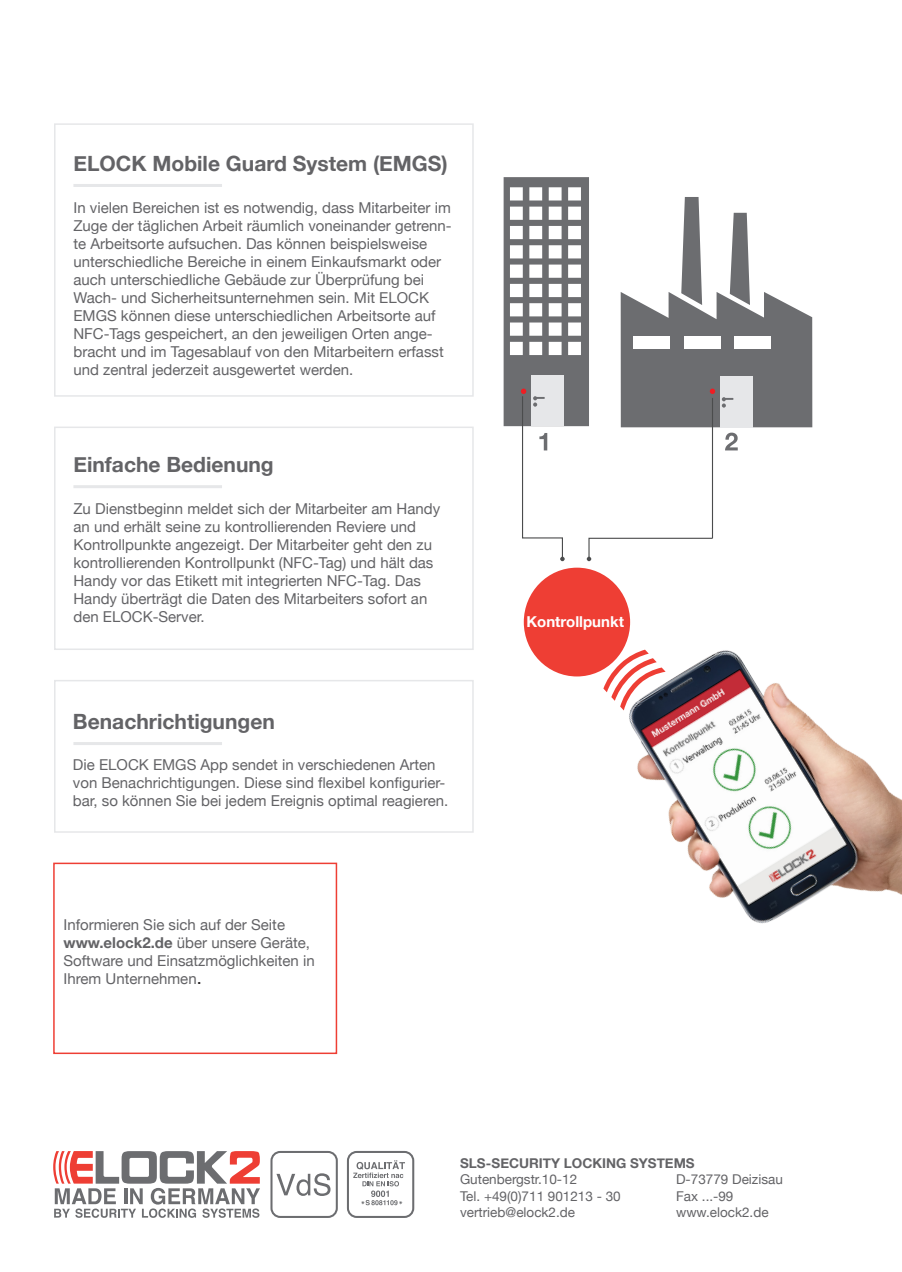
<style>
.page{position:relative;width:902px;height:1272px;background:#fff}
.page>*{position:absolute;margin:0;border:0;box-sizing:border-box;transform-origin:0 0}
.t1{font:700 21px "Helvetica Neue";color:#636366}
.t2{font:15px/18px "Helvetica Neue";color:#636366}
.t3{font:700 15px "Helvetica Neue";color:#fff}
.t4{font:13.5px "Helvetica Neue";color:#636366}
.t5{font:700 13.5px "Helvetica Neue";color:#636366}
.s1{font-weight:700}
.s2{font-size:18px;color:#231f20}
</style>
<div class="page">
<div style="left:54px;top:680px;width:419px;height:152px;border:2px solid #e6e7e9"></div>
<div style="left:54px;top:426px;width:419px;height:224px;border:2px solid #e6e7e9"></div>
<div style="left:54px;top:123px;width:419px;height:273px;border:2px solid #e6e7e9"></div>
<div style="left:53px;top:862px;width:284px;height:192px;border:2px solid #ee3e34"></div>
<hr style="left:73px;top:742px;width:149px;height:3px;background:#e6e7e9">
<hr style="left:73px;top:485px;width:149px;height:3px;background:#e6e7e9">
<hr style="left:73px;top:184px;width:149px;height:3px;background:#e6e7e9">
<svg style="left:53px;top:1151px;width:207px;height:66px"></svg>
<svg style="left:270px;top:1151px;width:145px;height:67px"></svg>
<div style="left:523px;top:567px;width:107px;height:109px;background:#ee3e34;border-radius:50%"></div>
<img style="left:600px;top:589px;width:301px;height:335px">
<svg style="left:603px;top:649px;width:62px;height:61px"></svg>
<svg style="left:503px;top:177px;width:309px;height:384px"></svg>
<p class="t1" style="left:73px;top:147px;width:376px">ELOCK Mobile Guard System (EMGS)</p>
<p class="t2" style="left:73px;top:199px;width:380px">In vielen Bereichen ist es notwendig, dass Mitarbeiter im Zuge der täglichen Arbeit räumlich voneinander getrenn&shy;te Arbeitsorte aufsuchen. Das können beispielsweise unterschiedliche Bereiche in einem Einkaufsmarkt oder auch unterschiedliche Gebäude zur Überprüfung bei Wach- und Sicherheitsunternehmen sein. Mit ELOCK EMGS können diese unterschiedlichen Arbeitsorte auf NFC-Tags gespeichert, an den jeweiligen Orten ange&shy;bracht und im Tagesablauf von den Mitarbeitern erfasst und zentral jederzeit ausgewertet werden.</p>
<p class="t1" style="left:73px;top:448px;width:202px">Einfache Bedienung</p>
<p class="t2" style="left:73px;top:500px;width:368px">Zu Dienstbeginn meldet sich der Mitarbeiter am Handy</p>
<p class="t2" style="left:73px;top:518px;width:361px">an und erhält seine zu kontrollierenden Reviere und Kontrollpunkte angezeigt. Der Mitarbeiter geht den zu kontrollierenden Kontrollpunkt (NFC-Tag) und hält das Handy vor das Etikett mit integrierten NFC-Tag. Das Handy überträgt die Daten des Mitarbeiters sofort an</p>
<p class="t2" style="left:73px;top:608px;width:133px">den ELOCK-Server.</p>
<p class="t1" style="left:73px;top:705px;width:203px">Benachrichtigungen</p>
<p class="t2" style="left:73px;top:756px;width:377px">Die ELOCK EMGS App sendet in verschiedenen Arten von Benachrichtigungen. Diese sind flexibel konfigurier&shy;bar, so können Sie bei jedem Ereignis optimal reagieren.</p>
<p class="t2" style="left:63px;top:916px;width:253px">Informieren Sie sich auf der Seite <span class="s1">www.elock2.de</span> über unsere Geräte,<br>Software und Einsatzmöglichkeiten in<br>Ihrem Unternehmen<span class="s2">.</span></p>
<p class="t3" style="left:526px;top:609px;width:99px">Kontrollpunkt</p>
<p class="t5" style="left:460px;top:1152px;width:236px">SLS-SECURITY LOCKING SYSTEMS</p>
<p class="t4" style="left:460px;top:1169px;width:119px">Gutenbergstr.10-12</p>
<p class="t4" style="left:676px;top:1169px;width:108px">D-73779 Deizisau</p>
<p class="t4" style="left:460px;top:1185px;width:162px">Tel. +49(0)711 901213 - 30</p>
<p class="t4" style="left:676px;top:1185px;width:59px">Fax ...-99</p>
<p class="t4" style="left:460px;top:1202px;width:117px">vertrieb@elock2.de</p>
<p class="t4" style="left:676px;top:1202px;width:94px">www.elock2.de</p>
</div>
